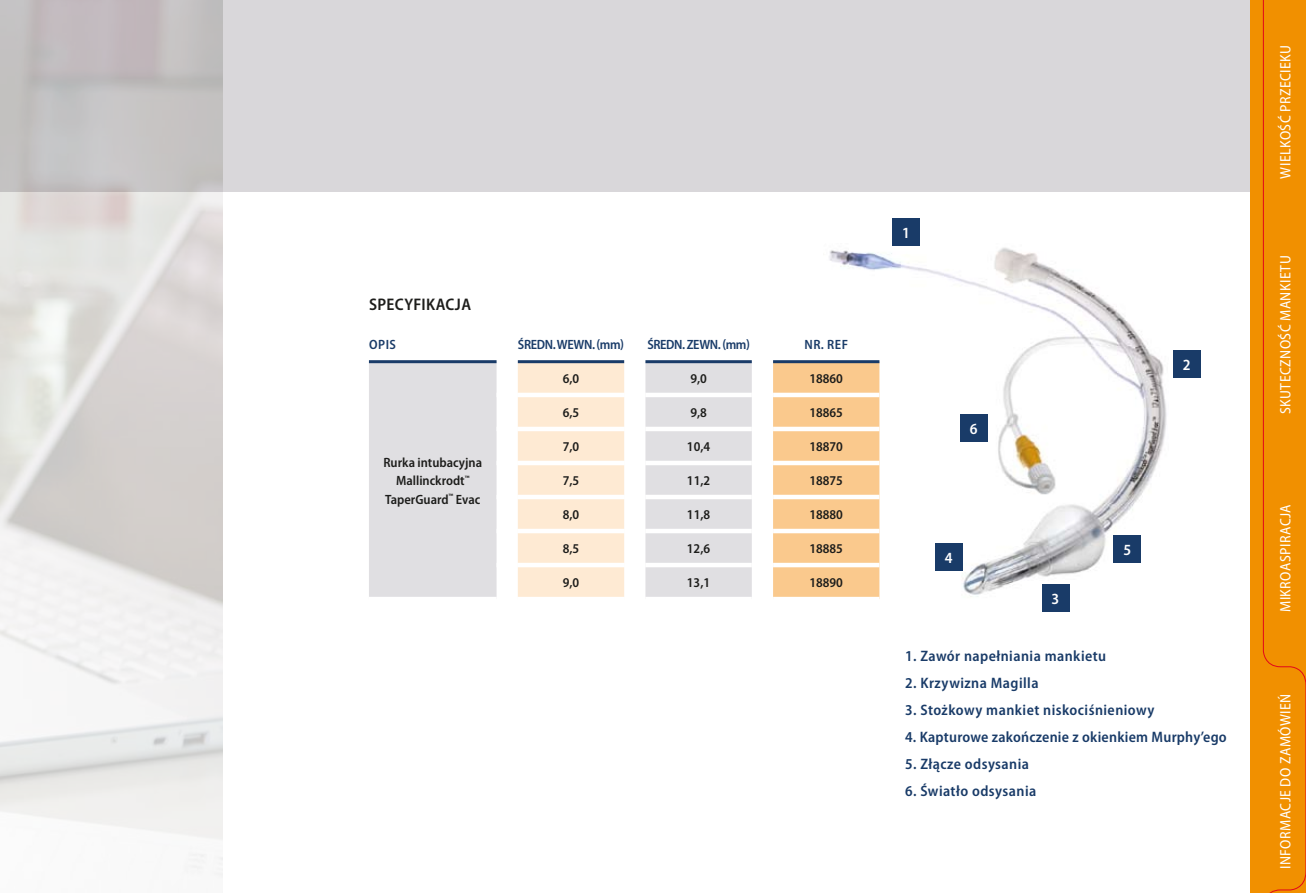
<style>
.page{position:relative;width:1306px;height:893px;background:#fff}
.page>*{position:absolute;margin:0;border:0;box-sizing:border-box;transform-origin:0 0}
.t1{font:600 semi-condensed 16.8px "Myriad Pro";letter-spacing:.02em;color:#1d1d1b}
.t2{font:600 semi-condensed 15.6px "Myriad Pro";color:#fff}
.t3{font:600 semi-condensed 15.15px "Myriad Pro";letter-spacing:.03em;color:#193b68}
.t4{font:semi-condensed 15.15px "Myriad Pro";letter-spacing:.03em;color:#fff}
.t5{font:600 semi-condensed 13.5px/18.6px "Myriad Pro";color:#1d1d1b;text-align:center}
.t6{font:600 semi-condensed 13.5px "Myriad Pro";letter-spacing:-.025em;color:#193b68}
</style>
<div class="page">
<svg style="left:0;top:191px;width:222px;height:686px"></svg>
<svg style="left:0;top:0;width:1250px;height:191px;fill:#d9d7da"></svg>
<img style="left:829px;top:218px;width:338px;height:394px">
<div style="left:892px;top:218px;width:27px;height:28px;background:#193b68"></div>
<div style="left:1041px;top:584px;width:28px;height:28px;background:#193b68"></div>
<div style="left:1113px;top:536px;width:28px;height:27px;background:#193b68"></div>
<div style="left:959px;top:414px;width:28px;height:28px;background:#193b68"></div>
<div style="left:934px;top:543px;width:28px;height:28px;background:#193b68"></div>
<div style="left:1172px;top:350px;width:28px;height:28px;background:#193b68"></div>
<div style="left:1250px;top:0;width:55px;height:893px;background:#f19000"></div>
<svg style="left:1262px;top:0;width:43px;height:893px"></svg>
<svg style="left:369px;top:363px;width:382px;height:234px;fill:#e0dfe2"></svg>
<div style="left:518px;top:363px;width:106px;height:234px;background:#feead3"></div>
<svg style="left:773px;top:363px;width:106px;height:234px"></svg>
<hr style="left:773px;top:329px;width:106px;height:3px;background:#fff">
<hr style="left:496px;top:393px;width:22px;height:4px;background:#fff">
<hr style="left:518px;top:393px;width:106px;height:4px;background:#fff">
<hr style="left:624px;top:393px;width:21px;height:4px;background:#fff">
<hr style="left:645px;top:393px;width:106px;height:4px;background:#fff">
<hr style="left:773px;top:393px;width:106px;height:4px;background:#fff">
<hr style="left:496px;top:427px;width:22px;height:4px;background:#fff">
<hr style="left:518px;top:427px;width:106px;height:4px;background:#fff">
<hr style="left:624px;top:427px;width:21px;height:4px;background:#fff">
<hr style="left:645px;top:427px;width:106px;height:4px;background:#fff">
<hr style="left:773px;top:427px;width:106px;height:4px;background:#fff">
<hr style="left:496px;top:461px;width:22px;height:4px;background:#fff">
<hr style="left:518px;top:461px;width:106px;height:4px;background:#fff">
<hr style="left:624px;top:461px;width:21px;height:4px;background:#fff">
<hr style="left:645px;top:461px;width:106px;height:4px;background:#fff">
<hr style="left:773px;top:461px;width:106px;height:4px;background:#fff">
<hr style="left:496px;top:495px;width:22px;height:4px;background:#fff">
<hr style="left:518px;top:495px;width:106px;height:4px;background:#fff">
<hr style="left:624px;top:495px;width:21px;height:4px;background:#fff">
<hr style="left:645px;top:495px;width:106px;height:4px;background:#fff">
<hr style="left:773px;top:495px;width:106px;height:4px;background:#fff">
<hr style="left:496px;top:529px;width:22px;height:4px;background:#fff">
<hr style="left:518px;top:529px;width:106px;height:4px;background:#fff">
<hr style="left:624px;top:529px;width:21px;height:4px;background:#fff">
<hr style="left:645px;top:529px;width:106px;height:4px;background:#fff">
<hr style="left:773px;top:529px;width:106px;height:4px;background:#fff">
<hr style="left:496px;top:563px;width:22px;height:4px;background:#fff">
<hr style="left:518px;top:563px;width:106px;height:4px;background:#fff">
<hr style="left:624px;top:563px;width:21px;height:4px;background:#fff">
<hr style="left:645px;top:563px;width:106px;height:4px;background:#fff">
<hr style="left:773px;top:563px;width:106px;height:4px;background:#fff">
<hr style="left:773px;top:597px;width:106px;height:4px;background:#fff">
<hr style="left:369px;top:360px;width:127px;height:3px;background:#193b68">
<hr style="left:518px;top:360px;width:106px;height:3px;background:#193b68">
<hr style="left:645px;top:360px;width:106px;height:3px;background:#193b68">
<hr style="left:773px;top:360px;width:106px;height:3px;background:#193b68">
<p class="t1" style="left:369px;top:295px;width:103px">SPECYFIKACJA</p>
<p class="t6" style="left:369px;top:337px;width:28px">OPIS</p>
<p class="t6" style="left:518px;top:337px;width:108px">ŚREDN. WEWN. (mm)</p>
<p class="t6" style="left:647px;top:337px;width:104px">ŚREDN. ZEWN. (mm)</p>
<p class="t6" style="left:804px;top:337px;width:45px">NR. REF</p>
<p class="t5" style="left:383px;top:453px;width:100px">Rurka intubacyjna<br>Mallinckrodt<sup>™<br></sup>TaperGuard<sup>™</sup> Evac</p>
<p class="t5" style="left:562px;top:369px;width:18px">6,0</p>
<p class="t5" style="left:690px;top:369px;width:18px">9,0</p>
<p class="t5" style="left:809px;top:369px;width:35px">18860</p>
<p class="t5" style="left:562px;top:403px;width:18px">6,5</p>
<p class="t5" style="left:690px;top:403px;width:18px">9,8</p>
<p class="t5" style="left:809px;top:403px;width:35px">18865</p>
<p class="t5" style="left:562px;top:437px;width:18px">7,0</p>
<p class="t5" style="left:687px;top:437px;width:25px">10,4</p>
<p class="t5" style="left:809px;top:437px;width:35px">18870</p>
<p class="t5" style="left:562px;top:471px;width:18px">7,5</p>
<p class="t5" style="left:687px;top:471px;width:25px">11,2</p>
<p class="t5" style="left:809px;top:471px;width:35px">18875</p>
<p class="t5" style="left:562px;top:505px;width:18px">8,0</p>
<p class="t5" style="left:687px;top:505px;width:25px">11,8</p>
<p class="t5" style="left:809px;top:505px;width:35px">18880</p>
<p class="t5" style="left:562px;top:539px;width:18px">8,5</p>
<p class="t5" style="left:687px;top:539px;width:25px">12,6</p>
<p class="t5" style="left:809px;top:539px;width:35px">18885</p>
<p class="t5" style="left:562px;top:573px;width:18px">9,0</p>
<p class="t5" style="left:687px;top:573px;width:25px">13,1</p>
<p class="t5" style="left:809px;top:573px;width:35px">18890</p>
<p class="t2" style="left:902px;top:224px;width:9px">1</p>
<p class="t2" style="left:969px;top:420px;width:9px">6</p>
<p class="t2" style="left:944px;top:549px;width:9px">4</p>
<p class="t2" style="left:1182px;top:356px;width:9px">2</p>
<p class="t2" style="left:1051px;top:590px;width:9px">3</p>
<p class="t2" style="left:1123px;top:541px;width:9px">5</p>
<p class="t3" style="left:905px;top:647px;width:203px">1. Zawór napełniania mankietu</p>
<p class="t3" style="left:905px;top:674px;width:135px">2. Krzywizna Magilla</p>
<p class="t3" style="left:905px;top:701px;width:251px">3. Stożkowy mankiet niskociśnieniowy</p>
<p class="t3" style="left:905px;top:728px;width:323px">4. Kapturowe zakończenie z okienkiem Murphy’ego</p>
<p class="t3" style="left:905px;top:755px;width:125px">5. Złącze odsysania</p>
<p class="t3" style="left:905px;top:782px;width:133px">6. Światło odsysania</p>
<p class="t4" style="left:1276px;top:179px;width:133px;rotate:-90deg">WIELKOŚĆ PRZECIEKU</p>
<p class="t4" style="left:1276px;top:414px;width:159px;rotate:-90deg">Skuteczność MANKIETU</p>
<p class="t4" style="left:1276px;top:612px;width:109px;rotate:-90deg">MIKROASPIRACJA</p>
<p class="t4" style="left:1276px;top:869px;width:177px;rotate:-90deg">INFORMACJE DO ZAMÓWIEŃ</p>
</div>
